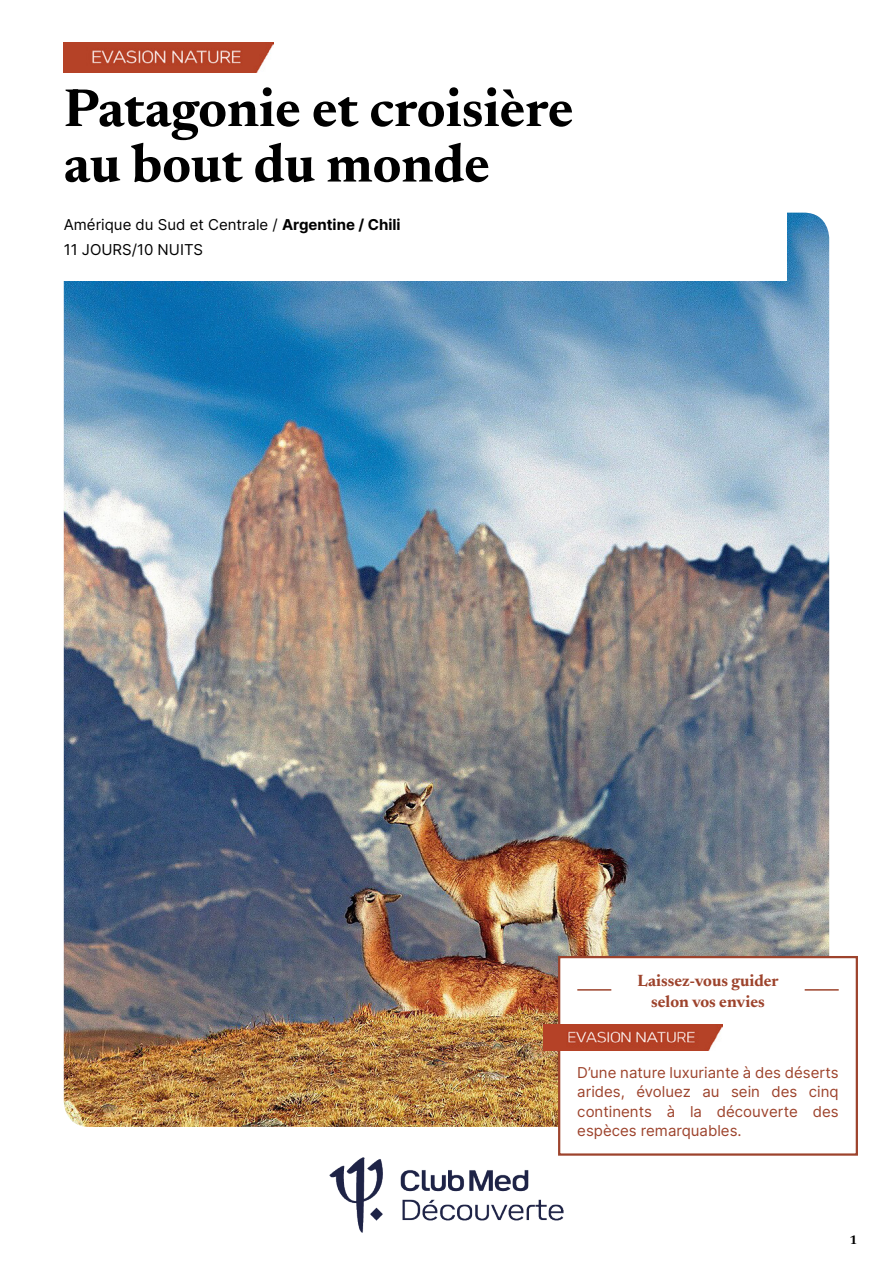
<style>
.page{position:relative;width:893px;height:1263px;background:#fff}
.page>*{position:absolute;margin:0;border:0;box-sizing:border-box;transform-origin:0 0}
.t1{font:700 54px/55.5px "Newsreader 24 pt";color:#000}
.t2{font:700 16.5px/21px "Newsreader 24 pt";color:#9d432c;text-align:center}
.t3{font:15px/19.5px "Inter";color:#9d432c;text-align:justify}
.t4{font:15px/25.2px "Inter";color:#000}
.t5{font:700 12.6px "Newsreader 24 pt";color:#000}
.s1{font-weight:700}
</style>
<div class="page">
<img style="left:64px;top:213px;width:765px;height:914px">
<div style="left:0;top:0;width:787px;height:281px;background:#fff"></div>
<div style="left:559px;top:957px;width:298px;height:197px;background:#fff"></div>
<hr style="left:577px;top:989px;width:262px;height:2px;background:#9d432c">
<div style="left:611px;top:986px;width:194px;height:6px;background:#fff"></div>
<div style="left:558px;top:956px;width:300px;height:200px;border:2px solid #9d432c"></div>
<img style="left:543px;top:1025px;width:180px;height:25px">
<img style="left:64px;top:43px;width:209px;height:29px">
<img style="left:329px;top:1157px;width:235px;height:75px">
<h1 class="t1" style="left:64px;top:77px;width:511px">Patagonie et croisière au bout du monde</h1>
<p class="t4" style="left:64px;top:212px;width:338px">Amérique du Sud et Centrale / <span class="s1">Argentine / Chili<br></span>11 JOURS/10 NUITS</p>
<p class="t2" style="left:638px;top:969px;width:143px">Laissez-vous guider selon vos envies</p>
<p class="t3" style="left:577px;top:1062px;width:263px">D’une nature luxuriante à des déserts arides, évoluez au sein des cinq continents à la découverte des espèces remarquables.</p>
<p class="t5" style="left:849px;top:1230px;width:9px">1</p>
</div>
